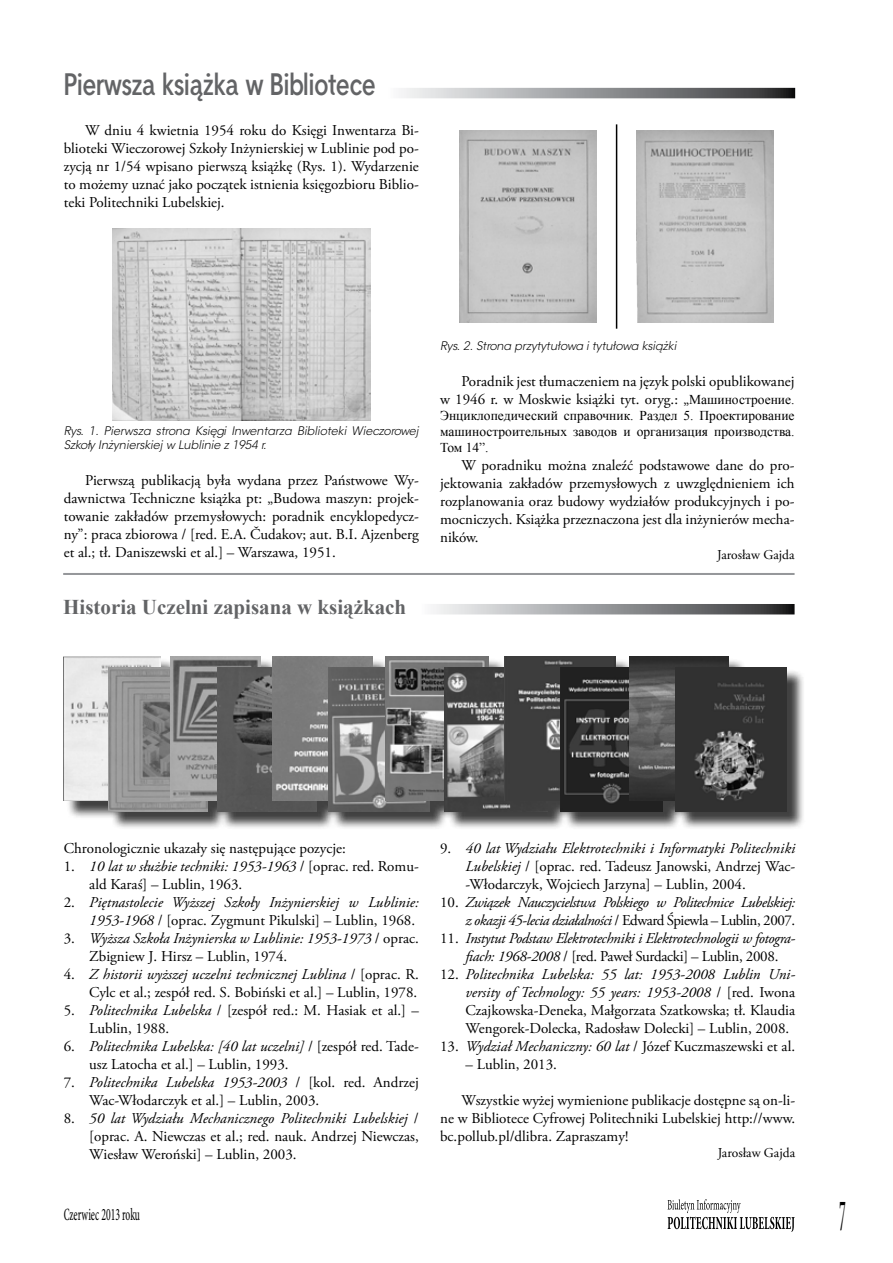
<style>
.page{position:relative;width:893px;height:1263px;background:#fff}
.page>*{position:absolute;margin:0;border:0;box-sizing:border-box;transform-origin:0 0}
.t1{font:condensed 45px "Minion Pro";color:#000;scale:.33 1}
.t2{font:700 30px "Straight Cnd EFN";color:#636466}
.t3{font:700 21px "Times New Roman";color:#636466}
.t4{font:condensed 17.4px "Minion Pro";color:#000;scale:.6 1}
.t5{font:15px/18px "Adobe Garamond Pro";color:#000;text-align:justify}
.t6{font:italic 15px/18px "Adobe Garamond Pro";letter-spacing:-.02em;color:#000;text-align:right}
.t7{font:italic 15px/18px "Adobe Garamond Pro";color:#000;text-align:right}
.t8{font:13.5px/16.2px "Times New Roman";color:#000;text-align:justify}
.t9{font:13.5px "Adobe Garamond Pro";color:#000}
.t10{font:italic 12px/14.4px "Straight EFN";color:#000}
.s1{font-family:"Times New Roman";font-size:13.5px}
.s2{font-style:italic}
.s3{font-style:normal}
</style>
<div class="page">
<svg style="left:668px;top:1199px;width:127px;height:33px"></svg>
<img style="left:113px;top:228px;width:257px;height:192px">
<svg style="left:401px;top:88px;width:394px;height:10px;background:#8f9193"></svg>
<hr style="left:616px;top:124px;width:1px;height:205px;background:#000">
<img style="left:460px;top:130px;width:137px;height:193px">
<img style="left:636px;top:130px;width:137px;height:193px">
<hr style="left:63px;top:573px;width:732px;height:1px;background:#939598">
<hr style="left:63px;top:574px;width:732px;height:1px;background:#939598">
<svg style="left:433px;top:604px;width:362px;height:10px;background:#8f9193"></svg>
<div style="left:66px;top:659px;width:739px;height:171px;background:#000;opacity:.75"></div>
<img style="left:64px;top:656px;width:96px;height:145px">
<img style="left:108px;top:667px;width:99px;height:144px">
<img style="left:171px;top:656px;width:89px;height:145px">
<img style="left:217px;top:667px;width:100px;height:144px">
<img style="left:273px;top:656px;width:99px;height:145px">
<img style="left:329px;top:667px;width:100px;height:144px">
<img style="left:386px;top:656px;width:103px;height:145px">
<img style="left:445px;top:667px;width:103px;height:144px">
<img style="left:504px;top:656px;width:111px;height:145px">
<img style="left:561px;top:667px;width:102px;height:144px">
<img style="left:630px;top:656px;width:98px;height:145px">
<img style="left:676px;top:667px;width:111px;height:144px">
<h2 class="t2" style="left:64px;top:66px;width:313px">Pierwsza książka w Bibliotece</h2>
<p class="t5" style="left:64px;top:122px;width:357px;text-indent:21px">W dniu 4 kwietnia 1954 roku do Księgi Inwentarza Bi&shy;blioteki Wieczorowej Szkoły Inżynierskiej w Lublinie pod po&shy;zycją nr 1/54 wpisano pierwszą książkę (Rys. 1). Wydarzenie to możemy uznać jako początek istnienia księgozbioru Biblio&shy;teki Politechniki Lubelskiej.</p>
<p class="t10" style="left:64px;top:423px;width:357px">Rys. 1. Pierwsza strona Księgi Inwentarza Biblioteki Wieczorowej<br>Szkoły Inżynierskiej w Lublinie z 1954 r.</p>
<p class="t5" style="left:64px;top:472px;width:357px;text-indent:21px">Pierwszą publikacją była wydana przez Państwowe Wy&shy;dawnictwa Techniczne książka pt: „Budowa maszyn: projek&shy;towanie zakładów przemysłowych: poradnik encyklopedycz&shy;ny”: praca zbiorowa / [red. E.A. Čudakov; aut. B.I. Ajzenberg et al.; tł. Daniszewski et al.] – Warszawa, 1951.</p>
<h3 class="t3" style="left:63px;top:592px;width:345px">Historia Uczelni zapisana w książkach</h3>
<p class="t10" style="left:440px;top:338px;width:238px">Rys. 2. Strona przytytułowa i tytułowa książki</p>
<p class="t5" style="left:440px;top:373px;width:356px;text-align:right">Poradnik jest tłumaczeniem na język polski opublikowanej<br>w 1946 r. w Moskwie książki tyt. oryg.: „<span class="s1">Машиностроение.</span></p>
<p class="t8" style="left:440px;top:407px;width:356px">Энциклопедический справочник. Раздел 5. Проектирование машиностроительных заводов и организация производства.<br>Том 14”.</p>
<p class="t5" style="left:440px;top:457px;width:356px;text-indent:21px">W poradniku można znaleźć podstawowe dane do pro&shy;jektowania zakładów przemysłowych z uwzględnieniem ich rozplanowania oraz budowy wydziałów produkcyjnych i po&shy;mocniczych. Książka przeznaczona jest dla inżynierów mecha&shy;ników.</p>
<p class="t9" style="left:717px;top:546px;width:79px">Jarosław Gajda</p>
<p class="t5" style="left:64px;top:840px;width:284px">Chronologicznie ukazały się następujące pozycje:</p>
<p class="t5" style="left:89px;top:858px;width:331px;text-indent:-26px">1. <span class="s2">10 lat w służbie techniki: 1953-1963</span> / [oprac. red. Romu&shy;ald Karaś] – Lublin, 1963.</p>
<p class="t7" style="left:64px;top:893px;width:357px"><span class="s3">2.</span> Piętnastolecie Wyższej Szkoły Inżynierskiej w Lublinie:<br>1953-1968 <span class="s3">/ [oprac. Zygmunt Pikulski] – Lublin, 1968.</span></p>
<p class="t7" style="left:89px;top:929px;width:331px;text-align:left;text-indent:-26px"><span class="s3">3.</span> Wyższa Szkoła Inżynierska w Lublinie: 1953-1973 <span class="s3">/ oprac.<br>Zbigniew J. Hirsz – Lublin, 1974.</span></p>
<p class="t5" style="left:64px;top:966px;width:357px;text-align:right">4. <span class="s2">Z historii wyższej uczelni technicznej Lublina</span> / [oprac. R.<br>Cylc et al.; zespół red. S. Bobiński et al.] – Lublin, 1978.</p>
<p class="t5" style="left:89px;top:1002px;width:331px;text-indent:-26px">5. <span class="s2">Politechnika Lubelska</span> / [zespół red.: M. Hasiak et al.] –<br>Lublin, 1988.</p>
<p class="t5" style="left:89px;top:1038px;width:331px;text-indent:-26px">6. <span class="s2">Politechnika Lubelska: [40 lat uczelni]</span> / [zespół red. Tade&shy;usz Latocha et al.] – Lublin, 1993.</p>
<p class="t5" style="left:89px;top:1074px;width:331px;text-indent:-26px">7. <span class="s2">Politechnika Lubelska 1953-2003</span> / [kol. red. Andrzej<br>Wac-Włodarczyk et al.] – Lublin, 2003.</p>
<p class="t5" style="left:89px;top:1110px;width:331px;text-indent:-26px">8. <span class="s2">50 lat Wydziału Mechanicznego Politechniki Lubelskiej</span> / [oprac. A. Niewczas et al.; red. nauk. Andrzej Niewczas, Wiesław Weroński] – Lublin, 2003.</p>
<p class="t4" style="left:64px;top:1203px;width:129px">Czerwiec 2013 roku</p>
<p class="t5" style="left:466px;top:840px;width:331px;text-indent:-26px">9. <span class="s2">40 lat Wydziału Elektrotechniki i Informatyki Politechniki Lubelskiej</span> / [oprac. red. Tadeusz Janowski, Andrzej Wac--Włodarczyk, Wojciech Jarzyna] – Lublin, 2004.</p>
<p class="t6" style="left:440px;top:893px;width:357px"><span class="s3">10.</span> Związek Nauczycielstwa Polskiego w Politechnice Lubelskiej: z okazji 45-lecia działalności <span class="s3">/ Edward Śpiewla – Lublin, 2007.</span></p>
<p class="t6" style="left:440px;top:929px;width:357px;text-align:center"><span class="s3">11.</span> Instytut Podstaw Elektrotechniki i Elektrotechnologii w fotogra&shy;fiach: 1968-2008 <span class="s3">/ [red. Paweł Surdacki] – Lublin, 2008.</span></p>
<p class="t5" style="left:466px;top:966px;width:331px;text-indent:-26px">12. <span class="s2">Politechnika Lubelska: 55 lat: 1953-2008 Lublin Uni&shy;versity of Technology: 55 years: 1953-2008</span> / [red. Iwona Czajkowska-Deneka, Małgorzata Szatkowska; tł. Klaudia Wengorek-Dolecka, Radosław Dolecki] – Lublin, 2008.</p>
<p class="t5" style="left:440px;top:1038px;width:357px">13. <span class="s2">Wydział Mechaniczny: 60 lat</span> / Józef Kuczmaszewski et al.</p>
<p class="t5" style="left:466px;top:1056px;width:93px">– Lublin, 2013.</p>
<p class="t5" style="left:440px;top:1092px;width:357px;text-indent:21px">Wszystkie wyżej wymienione publikacje dostępne są on-li&shy;ne w Bibliotece Cyfrowej Politechniki Lubelskiej http://www. bc.pollub.pl/dlibra. Zapraszamy!</p>
<p class="t9" style="left:718px;top:1145px;width:79px">Jarosław Gajda</p>
<h1 class="t1" style="left:839px;top:1189px;width:22px">7</h1>
</div>
